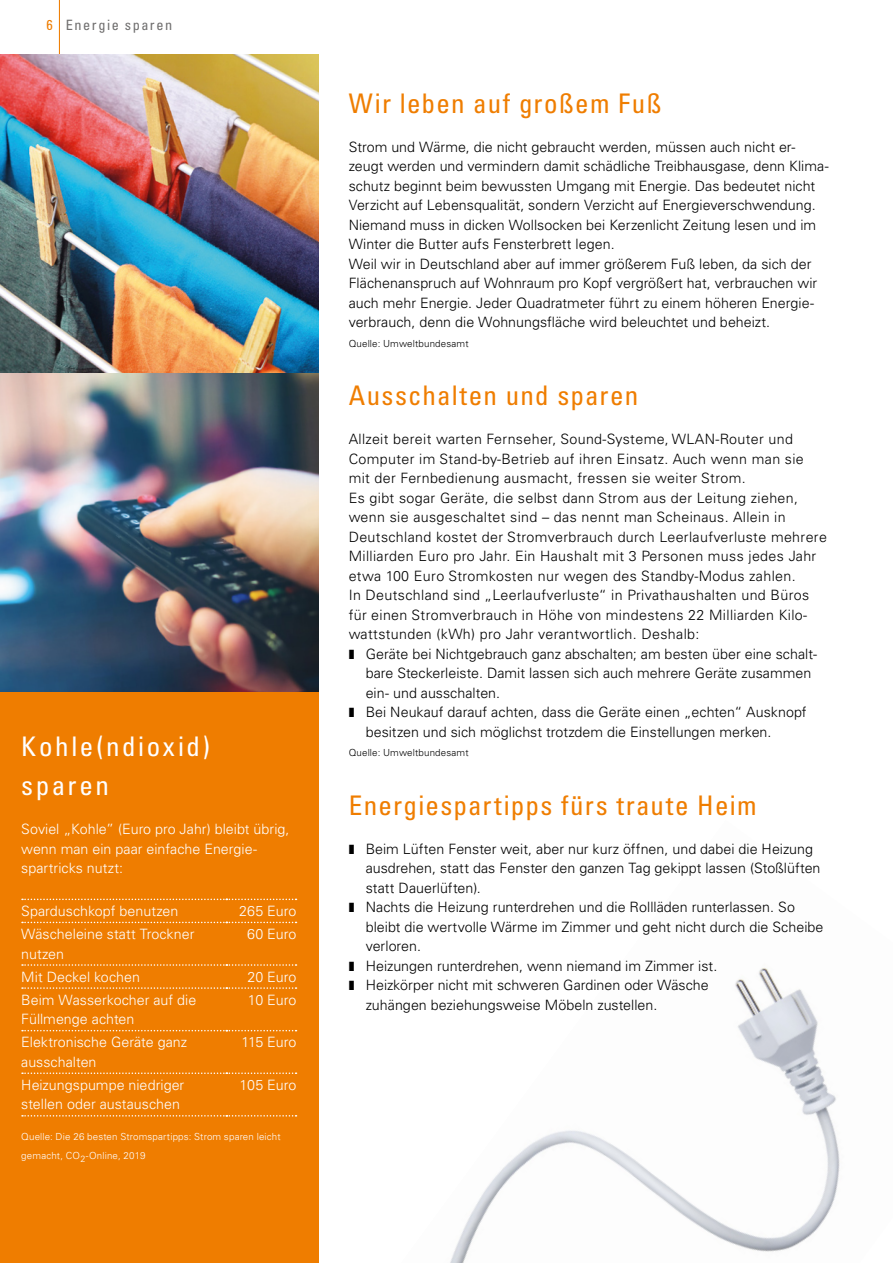
<style>
.page{position:relative;width:893px;height:1263px;background:#fff}
.page>*{position:absolute;margin:0;border:0;box-sizing:border-box;transform-origin:0 0}
.TH_Absatzformate_H3_Headline_18pt{font:condensed 27px "Univers LT Pro";letter-spacing:.045em;color:#ef7d00}
.TH_Absatzformate_H3_Headline-Marginalspa{font:condensed 27px/39px "Univers LT Pro";letter-spacing:.1em;color:#fff}
.TH_Absatzformate_P_Fließtext{font:300 14.25px/19.5px "Univers LT Pro 45";letter-spacing:.005em;color:#000}
.TH_Absatzformate_P_Fließtext-2{font:300 14.25px/19.5px "Univers LT Pro 45";letter-spacing:.025em;color:#000}
.TH_Absatzformate_Tabelle{font:300 14.25px/19.5px "Univers LT Pro 45";color:#fff}
.TH_Absatzformate_P_Fließtext_Marginalspa{font:300 14.25px/19.5px "Univers LT Pro 45";color:#fff}
.TH_Absatzformate_H2_Kopfzeile{font:condensed 14.25px "Univers LT Pro";letter-spacing:.11em;color:#706f6f}
.TH_Absatzformate_P_Quelle_Verweis-6_5pt{font:300 9.75px/19.5px "Univers LT Pro 45";letter-spacing:.015em;color:#fff}
.TH_Absatzformate_P_Quelle_Verweis-6_5pt-2{font:300 9.75px "Univers LT Pro 45";letter-spacing:.015em;color:#000}
.s1{color:#ef7d00}
</style>
<div class="page">
<hr style="left:59px;top:0;width:1px;height:54px;background:#ef7d00">
<img style="left:450px;top:968px;width:390px;height:295px">
<div style="left:0;top:692px;width:319px;height:571px;background:#ef7d00"></div>
<svg style="left:22px;top:1115px;width:275px;height:1px"></svg>
<svg style="left:22px;top:899px;width:275px;height:1px"></svg>
<svg style="left:22px;top:922px;width:275px;height:1px"></svg>
<svg style="left:22px;top:964px;width:275px;height:2px"></svg>
<svg style="left:22px;top:987px;width:275px;height:2px"></svg>
<svg style="left:22px;top:1030px;width:275px;height:1px"></svg>
<svg style="left:22px;top:1072px;width:275px;height:2px"></svg>
<img style="left:0;top:54px;width:319px;height:638px">
<h2 class="TH_Absatzformate_H2_Kopfzeile" style="left:46px;top:16px;width:127px"><span class="s1">6</span> Energie sparen</h2>
<h3 class="TH_Absatzformate_H3_Headline-Marginalspa" style="left:21px;top:726px;width:190px">Kohle(ndioxid) sparen</h3>
<p class="TH_Absatzformate_P_Fließtext_Marginalspa" style="left:21px;top:819px;width:270px">Soviel „Kohle” (Euro pro Jahr) bleibt übrig, wenn man ein paar einfache Energie&shy;spartricks nutzt:</p>
<p class="TH_Absatzformate_Tabelle" style="left:21px;top:901px;width:159px">Sparduschkopf benutzen</p>
<p class="TH_Absatzformate_Tabelle" style="left:239px;top:901px;width:59px">265 Euro</p>
<p class="TH_Absatzformate_Tabelle" style="left:21px;top:924px;width:175px">Wäscheleine statt Trockner nutzen</p>
<p class="TH_Absatzformate_Tabelle" style="left:247px;top:924px;width:51px">60 Euro</p>
<p class="TH_Absatzformate_Tabelle" style="left:21px;top:967px;width:120px">Mit Deckel kochen</p>
<p class="TH_Absatzformate_Tabelle" style="left:247px;top:967px;width:50px">20 Euro</p>
<p class="TH_Absatzformate_Tabelle" style="left:21px;top:990px;width:177px">Beim Wasserkocher auf die<br>Füllmenge achten</p>
<p class="TH_Absatzformate_Tabelle" style="left:248px;top:990px;width:50px">10 Euro</p>
<p class="TH_Absatzformate_Tabelle" style="left:21px;top:1032px;width:167px">Elektronische Geräte ganz ausschalten</p>
<p class="TH_Absatzformate_Tabelle" style="left:241px;top:1032px;width:56px">115 Euro</p>
<p class="TH_Absatzformate_Tabelle" style="left:21px;top:1075px;width:165px">Heizungspumpe niedriger stellen oder austauschen</p>
<p class="TH_Absatzformate_Tabelle" style="left:240px;top:1075px;width:58px">105 Euro</p>
<p class="TH_Absatzformate_P_Quelle_Verweis-6_5pt" style="left:21px;top:1126px;width:261px">Quelle: Die 26 besten Stromspartipps: Strom sparen leicht gemacht, CO<sub>2</sub>-Online, 2019</p>
<h3 class="TH_Absatzformate_H3_Headline_18pt" style="left:349px;top:86px;width:314px">Wir leben auf großem Fuß</h3>
<p class="TH_Absatzformate_P_Fließtext" style="left:349px;top:137px;width:482px">Strom und Wärme, die nicht gebraucht werden, müssen auch nicht er-- zeugt werden und vermindern damit schädliche Treibhausgase, denn Klima&shy;schutz beginnt beim bewussten Umgang mit Energie. Das bedeutet nicht Verzicht auf Lebensqualität, sondern Verzicht auf Energieverschwendung.<br>Niemand muss in dicken Wollsocken bei Kerzenlicht Zeitung lesen und im Winter die Butter aufs Fensterbrett legen.<br>Weil wir in Deutschland aber auf immer größerem Fuß leben, da sich der Flächenanspruch auf Wohnraum pro Kopf vergrößert hat, verbrauchen wir auch mehr Energie. Jeder Quadratmeter führt zu einem höheren Energie&shy;verbrauch, denn die Wohnungsfläche wird beleuchtet und beheizt.</p>
<p class="TH_Absatzformate_P_Quelle_Verweis-6_5pt-2" style="left:349px;top:337px;width:121px">Quelle: Umweltbundesamt</p>
<h3 class="TH_Absatzformate_H3_Headline_18pt" style="left:349px;top:378px;width:291px">Ausschalten und sparen</h3>
<p class="TH_Absatzformate_P_Fließtext-2" style="left:349px;top:429px;width:480px">Allzeit bereit warten Fernseher, Sound-Systeme, WLAN-Router und Computer im Stand-by-Betrieb auf ihren Einsatz. Auch wenn man sie mit der Fernbedienung ausmacht, fressen sie weiter Strom.<br>Es gibt sogar Geräte, die selbst dann Strom aus der Leitung ziehen, wenn sie ausgeschaltet sind – das nennt man Scheinaus. Allein in Deutschland kostet der Stromverbrauch durch Leerlaufverluste mehrere Milliarden Euro pro Jahr. Ein Haushalt mit 3 Personen muss jedes Jahr etwa 100 Euro Stromkosten nur wegen des Standby-Modus zahlen.<br>In Deutschland sind „Leerlaufverluste“ in Privathaushalten und Büros für einen Stromverbrauch in Höhe von mindestens 22 Milliarden Kilo&shy;wattstunden (kWh) pro Jahr verantwortlich. Deshalb:</p>
<p class="TH_Absatzformate_P_Fließtext" style="left:366px;top:644px;width:453px">Geräte bei Nichtgebrauch ganz abschalten; am besten über eine schalt&shy;bare Steckerleiste. Damit lassen sich auch mehrere Geräte zusammen ein- und ausschalten.</p>
<p class="TH_Absatzformate_P_Fließtext" style="left:366px;top:702px;width:442px">Bei Neukauf darauf achten, dass die Geräte einen „echten“ Ausknopf besitzen und sich möglichst trotzdem die Einstellungen merken.</p>
<p class="TH_Absatzformate_P_Quelle_Verweis-6_5pt-2" style="left:349px;top:747px;width:121px">Quelle: Umweltbundesamt</p>
<h3 class="TH_Absatzformate_H3_Headline_18pt" style="left:349px;top:788px;width:409px">Energiespartipps fürs traute Heim</h3>
<p class="TH_Absatzformate_P_Fließtext" style="left:366px;top:839px;width:456px">Beim Lüften Fenster weit, aber nur kurz öffnen, und dabei die Heizung ausdrehen, statt das Fenster den ganzen Tag gekippt lassen (Stoßlüften statt Dauerlüften).</p>
<p class="TH_Absatzformate_P_Fließtext" style="left:366px;top:897px;width:459px">Nachts die Heizung runterdrehen und die Rollläden runterlassen. So bleibt die wertvolle Wärme im Zimmer und geht nicht durch die Scheibe verloren.</p>
<p class="TH_Absatzformate_P_Fließtext" style="left:366px;top:956px;width:353px">Heizungen runterdrehen, wenn niemand im Zimmer ist.</p>
<p class="TH_Absatzformate_P_Fließtext" style="left:366px;top:975px;width:345px">Heizkörper nicht mit schweren Gardinen oder Wäsche zuhängen beziehungsweise Möbeln zustellen.</p>
</div>
